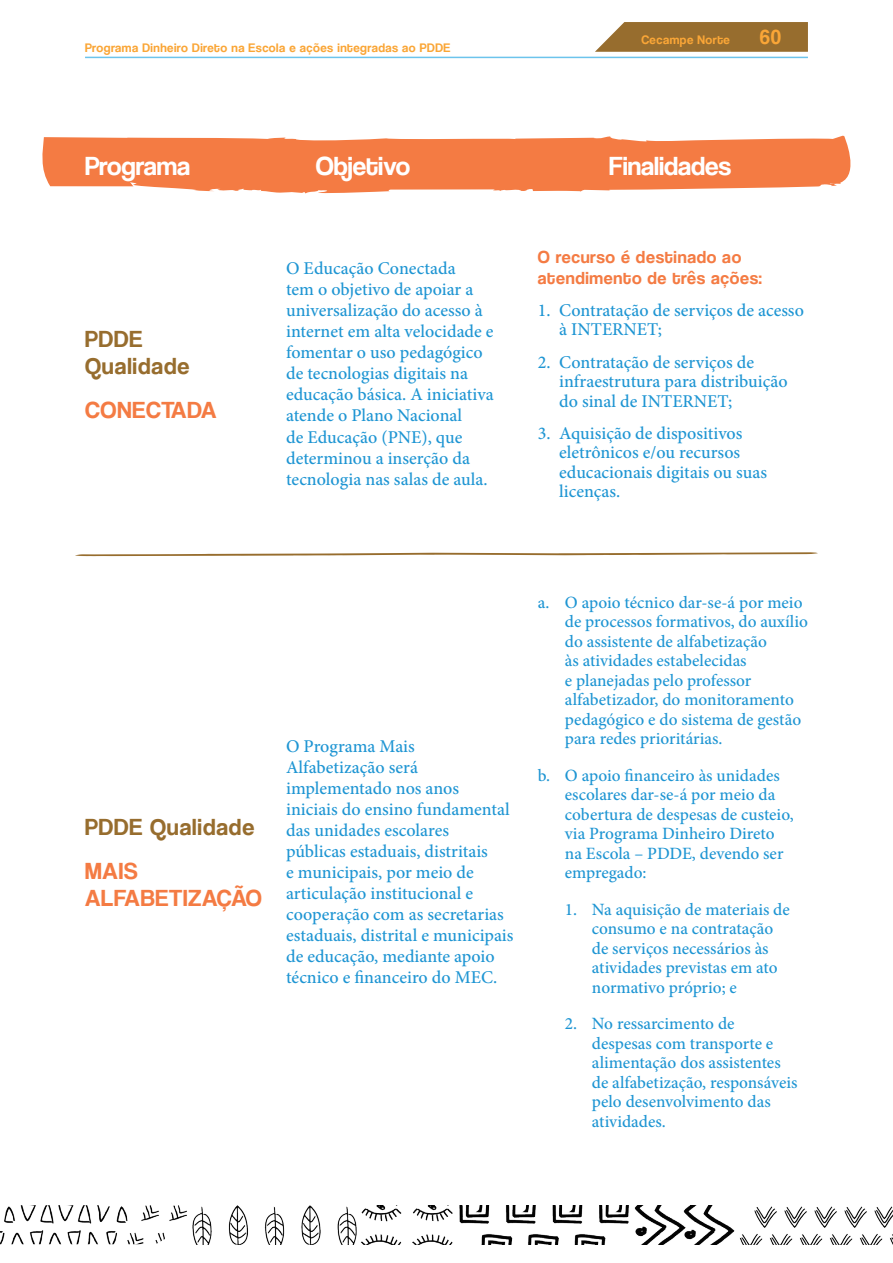
<style>
.page{position:relative;width:893px;height:1263px;background:#fff}
.page>*{position:absolute;margin:0;border:0;box-sizing:border-box;transform-origin:0 0}
.t1{font:27px "Coolvetica Rg";color:#fff}
.t2{font:24px/27px "Coolvetica Rg";letter-spacing:.04em;color:#976d2e}
.t3{font:24px/27px "Coolvetica Rg";letter-spacing:.04em;color:#f47b43}
.t4{font:21px "Coolvetica Rg";color:#faa637}
.t5{font:500 18px/21px "Minion Pro";color:#1e95d3}
.t6{font:18px/21px "Coolvetica Rg";letter-spacing:.04em;color:#f47b43}
.t7{font:500 17.25px/19.5px "Minion Pro";color:#1e95d3}
.t8{font:12.75px "Coolvetica Rg";letter-spacing:.04em;color:#faa637}
</style>
<div class="page">
<img style="left:192px;top:1205px;width:701px;height:39px">
<img style="left:0;top:1205px;width:187px;height:39px">
<svg style="left:595px;top:22px;width:213px;height:30px;background:#9e783e"></svg>
<hr style="left:85px;top:57px;width:723px;height:1px;background:#6cc4ec">
<svg style="left:42px;top:135px;width:809px;height:59px;background:#f58e5f"></svg>
<svg style="left:75px;top:552px;width:743px;height:4px"></svg>
<p class="t8" style="left:85px;top:40px;width:351px">Programa Dinheiro Direto na Escola e ações integradas ao Pdde</p>
<p class="t8" style="left:641px;top:33px;width:90px">Cecampe Norte</p>
<p class="t4" style="left:760px;top:25px;width:23px">60</p>
<h1 class="t1" style="left:85px;top:150px;width:107px">Programa</h1>
<h1 class="t1" style="left:316px;top:150px;width:96px">Objetivo</h1>
<h1 class="t1" style="left:609px;top:150px;width:123px">Finalidades</h1>
<h2 class="t2" style="left:85px;top:325px;width:106px">PDDE<br>Qualidade</h2>
<h2 class="t3" style="left:85px;top:396px;width:31px">Conectada</h2>
<p class="t5" style="left:286px;top:258px;width:209px">O Educação Conectada<br>tem o objetivo de apoiar a universalização do acesso à internet em alta velocidade e fomentar o uso pedagógico de tecnologias digitais na educação básica. A iniciativa atende o Plano Nacional<br>de Educação (PNE), que determinou a inserção da tecnologia nas salas de aula.</p>
<p class="t6" style="left:538px;top:246px;width:226px">O recurso é destinado ao atendimento de três ações:</p>
<p class="t5" style="left:559px;top:300px;width:246px;line-height:19.5px;text-indent:-21px">1. Contratação de serviços de acesso à INTERNET;</p>
<p class="t5" style="left:559px;top:352px;width:230px;line-height:19.5px;text-indent:-21px">2. Contratação de serviços de infraestrutura para distribuição do sinal de INTERNET;</p>
<p class="t5" style="left:559px;top:423px;width:209px;line-height:19.5px;text-indent:-21px">3. Aquisição de dispositivos eletrônicos e/ou recursos educacionais digitais ou suas licenças.</p>
<h2 class="t2" style="left:85px;top:813px;width:171px">PDDE Qualidade</h2>
<h2 class="t3" style="left:85px;top:857px;width:133px">Mais<br>Alfabetização</h2>
<p class="t5" style="left:286px;top:736px;width:229px">O Programa Mais<br>Alfabetização será implementado nos anos iniciais do ensino fundamental das unidades escolares públicas estaduais, distritais<br>e municipais, por meio de articulação institucional e cooperação com as secretarias estaduais, distrital e municipais de educação, mediante apoio técnico e financeiro do MEC.</p>
<p class="t7" style="left:565px;top:593px;width:245px;text-indent:-27px">a. O apoio técnico dar-se-á por meio de processos formativos, do auxílio do assistente de alfabetização<br>às atividades estabelecidas<br>e planejadas pelo professor alfabetizador, do monitoramento pedagógico e do sistema de gestão para redes prioritárias.</p>
<p class="t7" style="left:565px;top:765px;width:230px;text-indent:-27px">b. O apoio financeiro às unidades escolares dar-se-á por meio da cobertura de despesas de custeio, via Programa Dinheiro Direto na Escola – PDDE, devendo ser empregado:</p>
<p class="t7" style="left:592px;top:899px;width:199px;text-indent:-27px">1. Na aquisição de materiais de consumo e na contratação de serviços necessários às atividades previstas em ato normativo próprio; e</p>
<p class="t7" style="left:592px;top:1014px;width:207px;text-indent:-27px">2. No ressarcimento de despesas com transporte e alimentação dos assistentes de alfabetização, responsáveis pelo desenvolvimento das atividades.</p>
</div>
